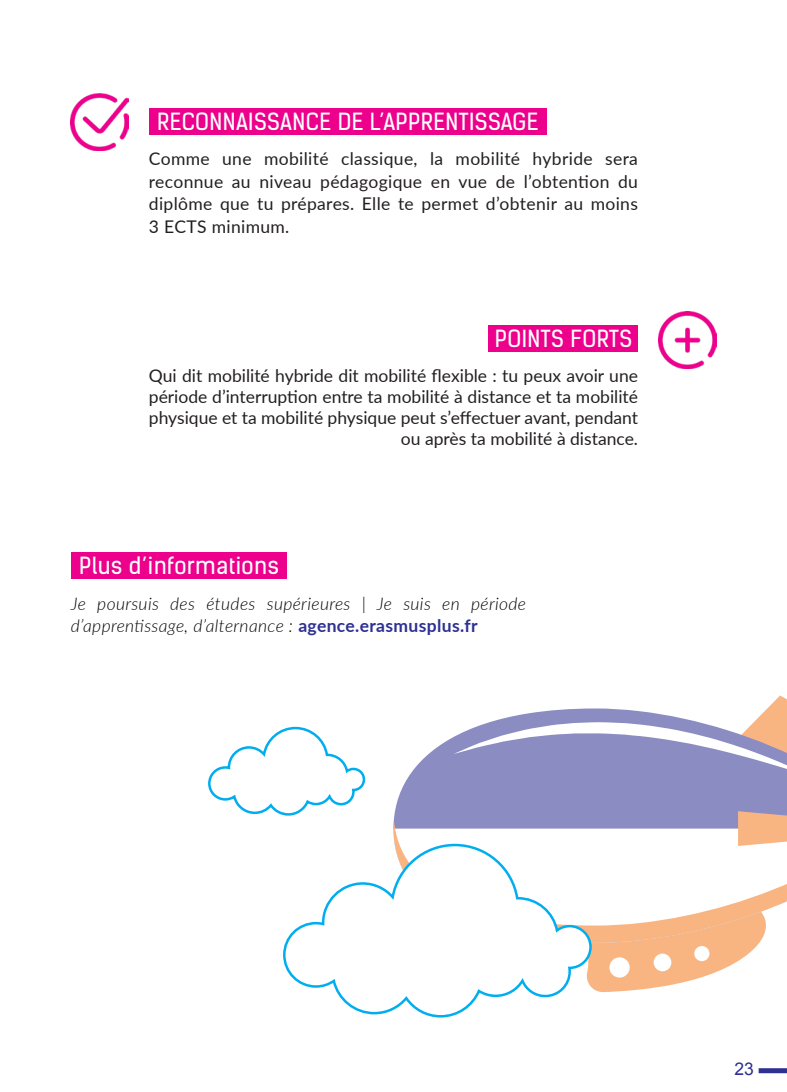
<style>
.page{position:relative;width:787px;height:1092px;background:#fff}
.page>*{position:absolute;margin:0;border:0;box-sizing:border-box;transform-origin:0 0}
.t1{font:22.5px "Kelson Sans";letter-spacing:.02em;color:#fff}
.t2{font:17.5px/21px "Lato";color:#231f20;text-align:right}
.t3{font:italic 300 17.5px/22.5px "Lato";letter-spacing:.02em;color:#000}
.t4{font:17.5px "Arial";color:#2e3092}
.s1{font-weight:700;font-style:normal;color:#2e3192}
</style>
<div class="page">
<div style="left:758px;top:1068px;width:29px;height:5px;background:#2e3192"></div>
<div style="left:149px;top:108px;width:397px;height:27px;background:#ec008c"></div>
<div style="left:71px;top:552px;width:215px;height:27px;background:#ec008c"></div>
<div style="left:489px;top:325px;width:149px;height:26px;background:#ec008c"></div>
<img style="left:71px;top:93px;width:57px;height:57px">
<img style="left:658px;top:311px;width:58px;height:58px">
<svg style="left:593px;top:942px;width:167px;height:50px"></svg>
<svg style="left:394px;top:737px;width:393px;height:82px;fill:#8a8cc2"></svg>
<div style="left:609px;top:957px;width:20px;height:20px;background:#fff;border-radius:50%"></div>
<div style="left:653px;top:953px;width:18px;height:18px;background:#fff;border-radius:50%"></div>
<div style="left:694px;top:945px;width:15px;height:16px;background:#fff;border-radius:50%"></div>
<svg style="left:453px;top:695px;width:334px;height:109px"></svg>
<svg style="left:393px;top:819px;width:394px;height:123px"></svg>
<svg style="left:738px;top:811px;width:49px;height:34px;background:#f0b48b"></svg>
<svg style="left:283px;top:842px;width:310px;height:176px"></svg>
<svg style="left:208px;top:726px;width:158px;height:90px"></svg>
<p class="t1" style="left:157px;top:108px;width:383px">RECONNAISSANCE DE L’APPRENTISSAGE</p>
<p class="t2" style="left:149px;top:147px;width:490px;line-height:22.5px;text-align:justify">Comme une mobilité classique, la mobilité hybride sera reconnue au niveau pédagogique en vue de l’obtention du diplôme que tu prépares. Elle te permet d’obtenir au moins 3 ECTS minimum.</p>
<p class="t1" style="left:495px;top:324px;width:139px">POINTS FORTS</p>
<p class="t2" style="left:149px;top:364px;width:490px">Qui dit mobilité hybride dit mobilité flexible : tu peux avoir une période d’interruption entre ta mobilité à distance et ta mobilité physique et ta mobilité physique peut s’effectuer avant, pendant ou après ta mobilité à distance.</p>
<p class="t1" style="left:79px;top:552px;width:201px">Plus d’informations</p>
<p class="t3" style="left:71px;top:591px;width:456px">Je poursuis des études supérieures | Je suis en période d’apprentissage, d’alternance : <span class="s1">agence.erasmusplus.fr</span></p>
<p class="t4" style="left:734px;top:1057px;width:21px">23</p>
</div>
